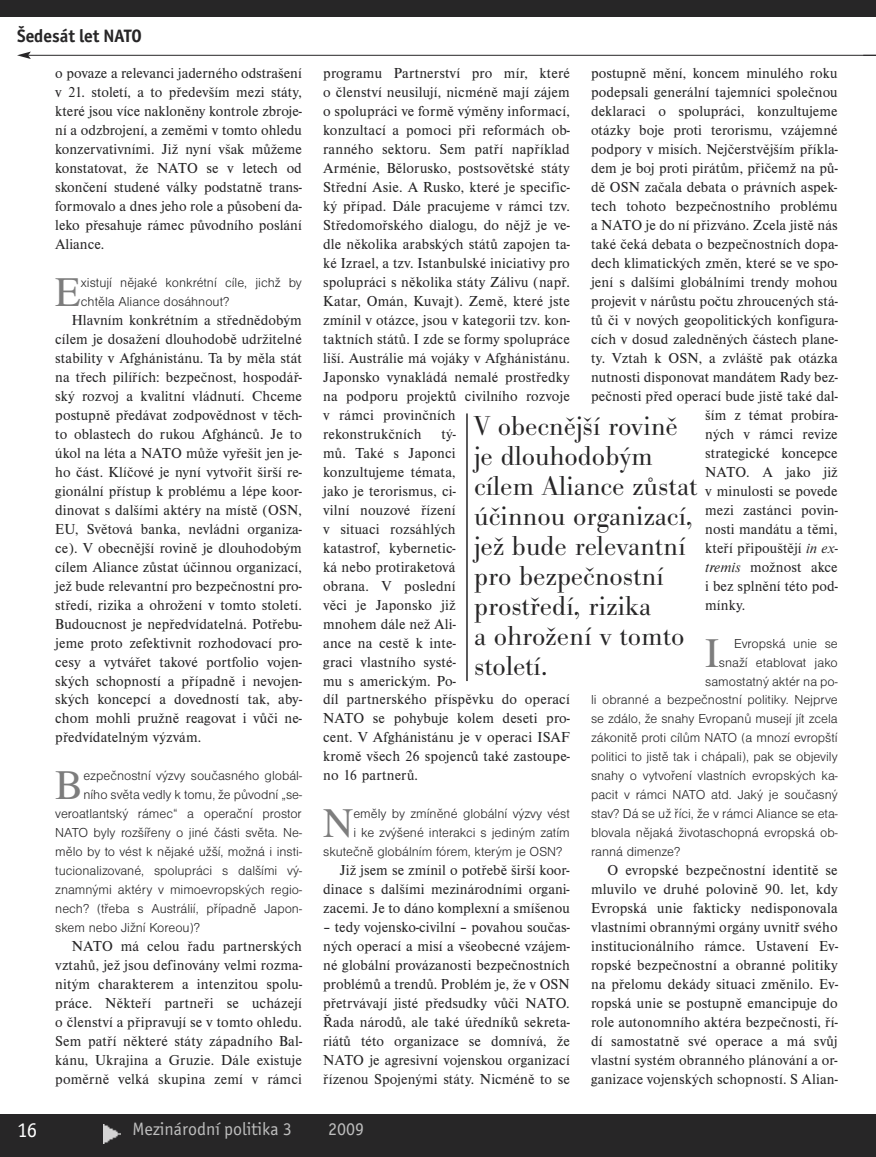
<style>
.page{position:relative;width:876px;height:1157px;background:#fff}
.page>*{position:absolute;margin:0;border:0;box-sizing:border-box;transform-origin:0 0}
.t1{font:41.85px "Nimbus Rom No 9 LCE";color:#7d7d7d}
.t2{font:28.5px/30px "Bodoni Ant TCE Ligh";color:#272627}
.t3{font:21px "Officina San Itc T";color:#fff}
.t4{font:18px "Officina San Itc T";color:#bebebe}
.t5{font:700 18px "Officina San Itc TCE";color:#272627}
.t6{font:15px/18.9px "Nimbus Rom DCE";letter-spacing:.005em;color:#272627;text-align:justify}
.t7{font:13.5px/18.9px "Nimbus San DCE Ligh";color:#272627}
.s1{font-style:italic}
</style>
<div class="page">
<div style="left:0;top:1114px;width:876px;height:43px;background:#272627"></div>
<div style="left:0;top:0;width:876px;height:17px;background:#272627"></div>
<img style="left:103px;top:1124px;width:17px;height:19px">
<hr style="left:28px;top:55px;width:848px;height:1px;background:#272627">
<svg style="left:17px;top:52px;width:14px;height:7px"></svg>
<hr style="left:466px;top:413px;width:2px;height:268px;background:#272627">
<p class="t5" style="left:17px;top:25px;width:126px">Šedesát let NATO</p>
<p class="t6" style="left:55px;top:63px;width:248px">o povaze a relevanci jaderného odstrašení v 21. století, a to především mezi státy, které jsou více nakloněny kontrole zbroje&shy;ní a odzbrojení, a zeměmi v tomto ohledu konzervativními. Již nyní však můžeme konstatovat, že NATO se v letech od skončení studené války podstatně trans&shy;formovalo a dnes jeho role a působení da&shy;leko přesahuje rámec původního poslání Aliance.</p>
<h1 class="t1" style="left:55px;top:267px;width:27px">E</h1>
<p class="t7" style="left:81px;top:273px;width:222px">xistují nějaké konkrétní cíle, jichž by chtěla Aliance dosáhnout?</p>
<p class="t6" style="left:55px;top:310px;width:248px;text-indent:17px">Hlavním konkrétním a střednědobým cílem je dosažení dlouhodobě udržitelné stability v Afghánistánu. Ta by měla stát na třech pilířích: bezpečnost, hospodář&shy;ský rozvoj a kvalitní vládnutí. Chceme postupně předávat zodpovědnost v těch&shy;to oblastech do rukou Afghánců. Je to úkol na léta a NATO může vyřešit jen je&shy;ho část. Klíčové je nyní vytvořit širší re&shy;gionální přístup k problému a lépe koor&shy;dinovat s dalšími aktéry na místě (OSN, EU, Světová banka, nevládni organiza&shy;ce). V obecnější rovině je dlouhodobým cílem Aliance zůstat účinnou organizací, jež bude relevantní pro bezpečnostní pro&shy;středí, rizika a ohrožení v tomto století.<br>Budoucnost je nepředvídatelná. Potřebu&shy;jeme proto zefektivnit rozhodovací pro&shy;cesy a vytvářet takové portfolio vojen&shy;ských schopností a případně i nevojen&shy;ských koncepcí a dovedností tak, aby&shy;chom mohli pružně reagovat i vůči ne&shy;předvídatelným výzvám.</p>
<h1 class="t1" style="left:55px;top:760px;width:29px">B</h1>
<p class="t7" style="left:83px;top:766px;width:220px">ezpečnostní výzvy současného globál-</p>
<p class="t7" style="left:83px;top:785px;width:220px">ního světa vedly k tomu, že původní „se-</p>
<p class="t7" style="left:55px;top:804px;width:248px">veroatlantský rámec“ a operační prostor</p>
<p class="t7" style="left:55px;top:823px;width:248px">NATO byly rozšířeny o jiné části světa. Ne-</p>
<p class="t7" style="left:55px;top:842px;width:248px">mělo by to vést k nějaké užší, možná i insti-</p>
<p class="t7" style="left:55px;top:861px;width:248px">tucionalizované, spolupráci s dalšími vý-</p>
<p class="t7" style="left:55px;top:880px;width:248px">znamnými aktéry v mimoevropských regio-</p>
<p class="t7" style="left:55px;top:899px;width:248px">nech? (třeba s Austrálií, případně Japon-</p>
<p class="t7" style="left:55px;top:918px;width:146px">skem nebo Jižní Koreou)?</p>
<p class="t6" style="left:55px;top:936px;width:248px;text-indent:16px">NATO má celou řadu partnerských vztahů, jež jsou definovány velmi rozma&shy;nitým charakterem a intenzitou spolu&shy;práce. Někteří partneři se ucházejí o členství a připravují se v tomto ohledu.<br>Sem patří některé státy západního Bal&shy;kánu, Ukrajina a Gruzie. Dále existuje poměrně velká skupina zemí v rámci</p>
<p class="t6" style="left:323px;top:63px;width:248px;text-align:left">programu Partnerství pro mír, které o členství neusilují, nicméně mají zájem o spolupráci ve formě výměny informací, konzultací a pomoci při reformách ob&shy;ranného sektoru. Sem patří například Arménie, Bělorusko, postsovětské státy Střední Asie. A Rusko, které je specific&shy;ký případ. Dále pracujeme v rámci tzv.<br>Středomořského dialogu, do nějž je ve&shy;dle několika arabských států zapojen ta&shy;ké Izrael, a tzv. Istanbulské iniciativy pro spolupráci s několika státy Zálivu (např.<br>Katar, Omán, Kuvajt). Země, které jste zmínil v otázce, jsou v kategorii tzv. kon&shy;taktních států. I zde se formy spolupráce liší. Austrálie má vojáky v Afghánistánu.<br>Japonsko vynakládá nemalé prostředky na podporu projektů civilního rozvoje v rámci provinčních<br>rekonstrukčních</p>
<p class="t6" style="left:591px;top:63px;width:248px">postupně mění, koncem minulého roku</p>
<p class="t6" style="left:591px;top:82px;width:248px">podepsali generální tajemníci společnou</p>
<p class="t6" style="left:591px;top:101px;width:248px">deklaraci o spolupráci, konzultujeme</p>
<p class="t6" style="left:591px;top:120px;width:248px">otázky boje proti terorismu, vzájemné</p>
<p class="t6" style="left:591px;top:139px;width:248px">podpory v misích. Nejčerstvějším příkla-</p>
<p class="t6" style="left:591px;top:158px;width:248px">dem je boj proti pirátům, přičemž na pů-</p>
<p class="t6" style="left:591px;top:177px;width:248px">dě OSN začala debata o právních aspek-</p>
<p class="t6" style="left:591px;top:196px;width:248px">tech tohoto bezpečnostního problému</p>
<p class="t6" style="left:591px;top:215px;width:248px">a NATO je do ní přizváno. Zcela jistě nás</p>
<p class="t6" style="left:591px;top:234px;width:248px">také čeká debata o bezpečnostních dopa-</p>
<p class="t6" style="left:591px;top:253px;width:248px">dech klimatických změn, které se ve spo-</p>
<p class="t6" style="left:591px;top:272px;width:248px">jení s dalšími globálními trendy mohou</p>
<p class="t6" style="left:591px;top:291px;width:248px">projevit v nárůstu počtu zhroucených stá-</p>
<p class="t6" style="left:591px;top:310px;width:248px">tů či v nových geopolitických konfigura-</p>
<p class="t6" style="left:591px;top:329px;width:248px">cích v dosud zaledněných částech plane-</p>
<p class="t6" style="left:591px;top:348px;width:248px">ty. Vztah k OSN, a zvláště pak otázka</p>
<p class="t6" style="left:591px;top:367px;width:248px">nutnosti disponovat mandátem Rady bez-</p>
<p class="t6" style="left:591px;top:386px;width:248px">pečnosti před operací bude jistě také dal-</p>
<p class="t6" style="left:705px;top:405px;width:134px">ším z témat probíra-</p>
<p class="t6" style="left:705px;top:424px;width:134px">ných v rámci revize</p>
<p class="t6" style="left:705px;top:443px;width:134px">strategické koncepce</p>
<p class="t6" style="left:705px;top:462px;width:134px">NATO. A jako již</p>
<p class="t6" style="left:705px;top:481px;width:134px">v minulosti se povede</p>
<p class="t6" style="left:705px;top:500px;width:134px">mezi zastánci povin-</p>
<p class="t6" style="left:705px;top:519px;width:134px">nosti mandátu a těmi,</p>
<p class="t6" style="left:705px;top:538px;width:134px">kteří připouštějí <span class="s1">in ex-</span></p>
<p class="t6" style="left:705px;top:557px;width:134px"><span class="s1">tremis</span> možnost akce</p>
<p class="t6" style="left:705px;top:576px;width:134px">i bez splnění této pod-</p>
<p class="t6" style="left:705px;top:595px;width:42px">mínky.</p>
<h1 class="t1" style="left:705px;top:627px;width:15px">I</h1>
<p class="t7" style="left:734px;top:633px;width:105px">Evropská unie se</p>
<h2 class="t2" style="left:474px;top:410px;width:225px">V obecnější rovině je dlouhodobým cílem Aliance zůstat účinnou organizací, jež bude relevantní pro bezpečnostní prostředí, rizika<br>a ohrožení v tomto století.</h2>
<p class="t6" style="left:323px;top:424px;width:248px;text-align:left;text-indent:118px">tý-<br>mů. Také s Japonci<br>konzultujeme témata,<br>jako je terorismus, ci-<br>vilní nouzové řízení<br>v situaci rozsáhlých<br>katastrof, kybernetic-<br>ká nebo protiraketová<br>obrana. V poslední<br>věci je Japonsko již<br>mnohem dále než Ali-<br>ance na cestě k inte-<br>graci vlastního systé-<br>mu s americkým. Po-<br>díl partnerského příspěvku do operací<br>NATO se pohybuje kolem deseti pro&shy;cent. V Afghánistánu je v operaci ISAF kromě všech 26 spojenců také zastoupe&shy;no 16 partnerů.</p>
<h1 class="t1" style="left:323px;top:798px;width:32px">N</h1>
<p class="t7" style="left:353px;top:804px;width:218px">eměly by zmíněné globální výzvy vést</p>
<p class="t7" style="left:719px;top:652px;width:120px">snaží etablovat jako</p>
<p class="t7" style="left:705px;top:671px;width:134px">samostatný aktér na po-</p>
<p class="t7" style="left:591px;top:690px;width:248px">li obranné a bezpečnostní politiky. Nejprve</p>
<p class="t7" style="left:591px;top:709px;width:248px">se zdálo, že snahy Evropanů musejí jít zcela</p>
<p class="t7" style="left:591px;top:728px;width:248px">zákonitě proti cílům NATO (a mnozí evropští</p>
<p class="t7" style="left:591px;top:747px;width:248px">politici to jistě tak i chápali), pak se objevily</p>
<p class="t7" style="left:591px;top:766px;width:248px">snahy o vytvoření vlastních evropských ka-</p>
<p class="t7" style="left:591px;top:785px;width:248px">pacit v rámci NATO atd. Jaký je současný</p>
<p class="t7" style="left:591px;top:804px;width:248px">stav? Dá se už říci, že v rámci Aliance se eta-</p>
<p class="t7" style="left:591px;top:823px;width:248px">blovala nějaká životaschopná evropská ob-</p>
<p class="t7" style="left:591px;top:842px;width:91px">ranná dimenze?</p>
<p class="t6" style="left:591px;top:860px;width:248px;text-indent:17px">O evropské bezpečnostní identitě se mluvilo ve druhé polovině 90. let, kdy Evropská unie fakticky nedisponovala vlastními obrannými orgány uvnitř svého institucionálního rámce. Ustavení Ev&shy;ropské bezpečnostní a obranné politiky na přelomu dekády situaci změnilo. Ev&shy;ropská unie se postupně emancipuje do role autonomního aktéra bezpečnosti, ří&shy;dí samostatně své operace a má svůj vlastní systém obranného plánování a or&shy;ganizace vojenských schopností. S Alian-</p>
<p class="t7" style="left:353px;top:823px;width:218px">i ke zvýšené interakci s jediným zatím</p>
<p class="t7" style="left:323px;top:842px;width:241px">skutečně globálním fórem, kterým je OSN?</p>
<p class="t6" style="left:323px;top:860px;width:248px;text-indent:17px">Již jsem se zmínil o potřebě širší koor&shy;dinace s dalšími mezinárodními organi&shy;zacemi. Je to dáno komplexní a smíšenou</p>
<p class="t6" style="left:323px;top:917px;width:248px">– tedy vojensko-civilní – povahou součas&shy;ných operací a misí a všeobecné vzájem&shy;né globální provázanosti bezpečnostních problémů a trendů. Problém je, že v OSN přetrvávají jisté předsudky vůči NATO.<br>Řada národů, ale také úředníků sekreta&shy;riátů této organizace se domnívá, že NATO je agresivní vojenskou organizací řízenou Spojenými státy. Nicméně to se</p>
<h3 class="t3" style="left:17px;top:1117px;width:22px">16</h3>
<p class="t4" style="left:132px;top:1118px;width:161px">Mezinárodní politika 3</p>
<p class="t4" style="left:328px;top:1118px;width:37px">2009</p>
</div>
